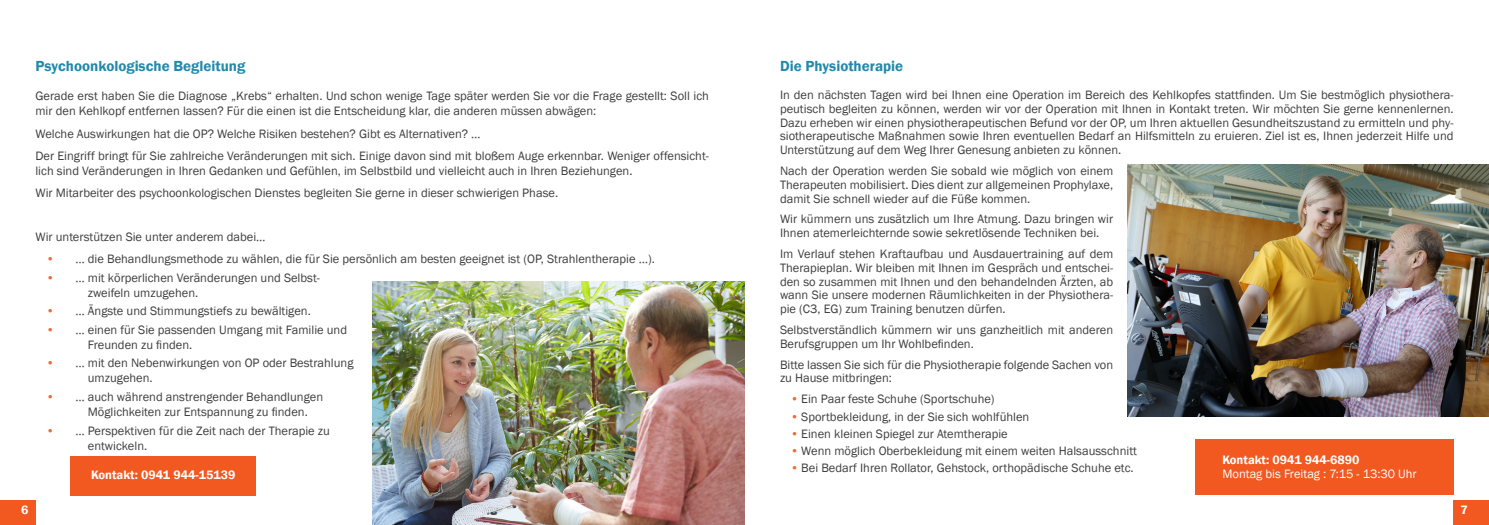
<style>
.page{position:relative;width:1489px;height:525px;background:#fff}
.page>*{position:absolute;margin:0;border:0;box-sizing:border-box;transform-origin:0 0}
.t1{font:600 15px "Franklin Gothic";color:#2289aa}
.t2{font:12.5px/13.8px "Franklin Gothic";color:#3e3e3f}
.t3{font:600 12.5px "Franklin Gothic";color:#fff}
.t4{font:12.5px "Franklin Gothic";color:#fff}
.s1{color:#f26a30}
</style>
<div class="page">
<div style="left:0;top:500px;width:35px;height:24px;background:#f15921"></div>
<div style="left:1453px;top:500px;width:35px;height:24px;background:#f15921"></div>
<div style="left:70px;top:455px;width:185px;height:40px;background:#f15921"></div>
<img style="left:372px;top:281px;width:372px;height:243px">
<img style="left:1127px;top:164px;width:361px;height:252px">
<div style="left:1194px;top:439px;width:259px;height:56px;background:#f15921"></div>
<p class="t1" style="left:35px;top:57px;width:211px">Psychoonkologische Begleitung</p>
<p class="t2" style="left:35px;top:89px;width:675px;line-height:15px">Gerade erst haben Sie die Diagnose „Krebs“ erhalten. Und schon wenige Tage später werden Sie vor die Frage gestellt: Soll ich mir den Kehlkopf entfernen lassen? Für die einen ist die Entscheidung klar, die anderen müssen abwägen:</p>
<p class="t2" style="left:35px;top:122px;width:675px;line-height:22.1px">Welche Auswirkungen hat die OP? Welche Risiken bestehen? Gibt es Alternativen? …<br>Der Eingriff bringt für Sie zahlreiche Veränderungen mit sich. Einige davon sind mit bloßem Auge erkennbar. Weniger offensicht-</p>
<p class="t2" style="left:35px;top:159px;width:598px;line-height:22.1px">lich sind Veränderungen in Ihren Gedanken und Gefühlen, im Selbstbild und vielleicht auch in Ihren Beziehungen.<br>Wir Mitarbeiter des psychoonkologischen Dienstes begleiten Sie gerne in dieser schwierigen Phase.</p>
<p class="t2" style="left:35px;top:230px;width:232px">Wir unterstützen Sie unter anderem dabei…</p>
<p class="t2" style="left:46px;top:252px;width:610px"><span class="s1">•</span> … die Behandlungsmethode zu wählen, die für Sie persönlich am besten geeignet ist (OP, Strahlentherapie …).</p>
<p class="t2" style="left:88px;top:270px;width:234px;line-height:15px;text-indent:-42px"><span class="s1">•</span> … mit körperlichen Veränderungen und Selbst&shy;zweifeln umzugehen.</p>
<p class="t2" style="left:46px;top:304px;width:266px"><span class="s1">•</span> … Ängste und Stimmungstiefs zu bewältigen.</p>
<p class="t2" style="left:88px;top:322px;width:261px;line-height:15px;text-indent:-42px"><span class="s1">•</span> … einen für Sie passenden Umgang mit Familie und<br>Freunden zu finden.</p>
<p class="t2" style="left:88px;top:356px;width:267px;line-height:15px;text-indent:-42px"><span class="s1">•</span> … mit den Nebenwirkungen von OP oder Bestrahlung umzugehen.</p>
<p class="t2" style="left:88px;top:389px;width:237px;line-height:15px;text-indent:-42px"><span class="s1">•</span> … auch während anstrengender Behandlungen<br>Möglichkeiten zur Entspannung zu finden.</p>
<p class="t2" style="left:88px;top:423px;width:244px;line-height:15px;text-indent:-42px"><span class="s1">•</span> … Perspektiven für die Zeit nach der Therapie zu entwickeln.</p>
<p class="t3" style="left:91px;top:466px;width:146px">Kontakt: 0941 944-15139</p>
<p class="t1" style="left:780px;top:57px;width:125px">Die Physiotherapie</p>
<p class="t2" style="left:780px;top:88px;width:675px;text-align:justify">In den nächsten Tagen wird bei Ihnen eine Operation im Bereich des Kehlkopfes stattfinden. Um Sie bestmöglich physiothera&shy;peutisch begleiten zu können, werden wir vor der Operation mit Ihnen in Kontakt treten. Wir möchten Sie gerne kennenlernen.<br>Dazu erheben wir einen physiotherapeutischen Befund vor der OP, um Ihren aktuellen Gesundheitszustand zu ermitteln und phy&shy;siotherapeutische Maßnahmen sowie Ihren eventuellen Bedarf an Hilfsmitteln zu eruieren. Ziel ist es, Ihnen jederzeit Hilfe und Unterstützung auf dem Weg Ihrer Genesung anbieten zu können.</p>
<p class="t2" style="left:780px;top:164px;width:335px;text-align:justify">Nach der Operation werden Sie sobald wie möglich von einem Therapeuten mobilisiert. Dies dient zur allgemeinen Prophylaxe, damit Sie schnell wieder auf die Füße kommen.</p>
<p class="t2" style="left:780px;top:212px;width:335px">Wir kümmern uns zusätzlich um Ihre Atmung. Dazu bringen wir<br>Ihnen atemerleichternde sowie sekretlösende Techniken bei.</p>
<p class="t2" style="left:780px;top:247px;width:335px;text-align:justify">Im Verlauf stehen Kraftaufbau und Ausdauertraining auf dem Therapieplan. Wir bleiben mit Ihnen im Gespräch und entschei&shy;den so zusammen mit Ihnen und den behandelnden Ärzten, ab wann Sie unsere modernen Räumlichkeiten in der Physiothera&shy;pie (C3, EG) zum Training benutzen dürfen.</p>
<p class="t2" style="left:780px;top:323px;width:335px">Selbstverständlich kümmern wir uns ganzheitlich mit anderen<br>Berufsgruppen um Ihr Wohlbefinden.</p>
<p class="t2" style="left:780px;top:357px;width:335px">Bitte lassen Sie sich für die Physiotherapie folgende Sachen von zu Hause mitbringen:</p>
<p class="t2" style="left:790px;top:392px;width:205px"><span class="s1">•</span> Ein Paar feste Schuhe (Sportschuhe)</p>
<p class="t2" style="left:790px;top:409px;width:240px"><span class="s1">•</span> Sportbekleidung, in der Sie sich wohlfühlen</p>
<p class="t2" style="left:790px;top:427px;width:219px"><span class="s1">•</span> Einen kleinen Spiegel zur Atemtherapie</p>
<p class="t2" style="left:790px;top:444px;width:348px"><span class="s1">•</span> Wenn möglich Oberbekleidung mit einem weiten Halsausschnitt</p>
<p class="t2" style="left:790px;top:461px;width:344px"><span class="s1">•</span> Bei Bedarf Ihren Rollator, Gehstock, orthopädische Schuhe etc.</p>
<p class="t3" style="left:1222px;top:452px;width:139px">Kontakt: 0941 944-6890</p>
<p class="t4" style="left:1222px;top:466px;width:196px">Montag bis Freitag : 7:15 - 13:30 Uhr</p>
<p class="t3" style="left:21px;top:502px;width:9px">6</p>
<p class="t3" style="left:1460px;top:502px;width:9px">7</p>
</div>
